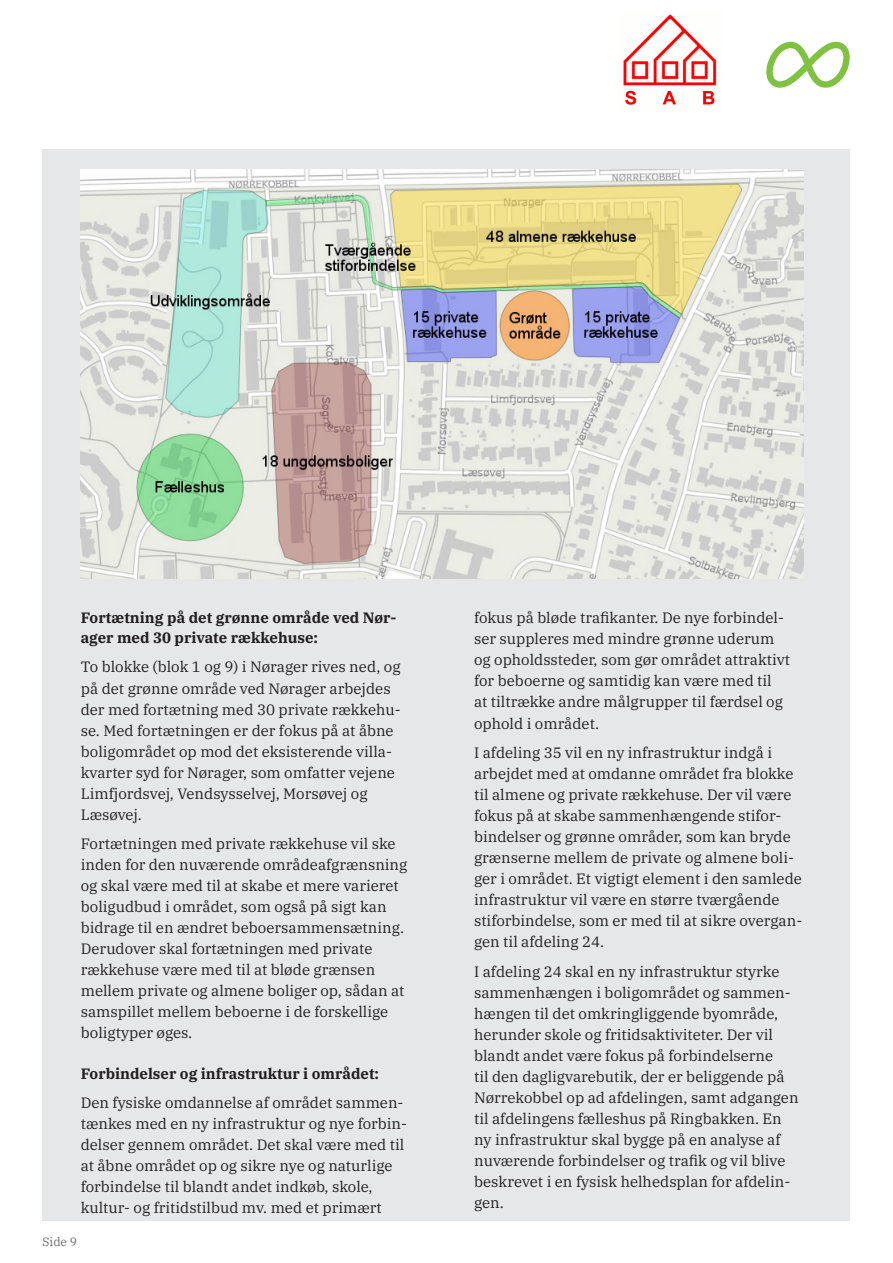
<style>
.page{position:relative;width:893px;height:1263px;background:#fff}
.page>*{position:absolute;margin:0;border:0;box-sizing:border-box;transform-origin:0 0}
.Brød{font:15px/21px "IBM Plex Serif";color:#231f20}
.Fed_brødtekst{font:700 15px/19.5px "IBM Plex Serif";color:#231f20}
.t1{font:12px "IBM Plex Serif";color:#6c6d70}
</style>
<div class="page">
<div style="left:43px;top:149px;width:807px;height:1071px;background:#e6e7e9"></div>
<img style="left:623px;top:14px;width:94px;height:93px">
<img style="left:81px;top:169px;width:723px;height:409px">
<svg style="left:766px;top:42px;width:84px;height:46px"></svg>
<p class="Fed_brødtekst" style="left:81px;top:607px;width:317px">Fortætning på det grønne område ved Nør&shy;ager med 30 private rækkehuse:</p>
<p class="Brød" style="left:81px;top:655px;width:321px">To blokke (blok 1 og 9) i Nørager rives ned, og på det grønne område ved Nørager arbejdes der med fortætning med 30 private rækkehu&shy;se. Med fortætningen er der fokus på at åbne boligområdet op mod det eksisterende villa&shy;kvarter syd for Nørager, som omfatter vejene Limfjordsvej, Vendsysselvej, Morsøvej og Læsøvej.</p>
<p class="Brød" style="left:81px;top:832px;width:328px">Fortætningen med private rækkehuse vil ske inden for den nuværende områdeafgrænsning og skal være med til at skabe et mere varieret boligudbud i området, som også på sigt kan bidrage til en ændret beboersammensætning.<br>Derudover skal fortætningen med private rækkehuse være med til at bløde grænsen mellem private og almene boliger op, sådan at samspillet mellem beboerne i de forskellige boligtyper øges.</p>
<p class="Fed_brødtekst" style="left:81px;top:1062px;width:300px">Forbindelser og infrastruktur i området:</p>
<p class="Brød" style="left:81px;top:1091px;width:328px">Den fysiske omdannelse af området sammen&shy;tænkes med en ny infrastruktur og nye forbin&shy;delser gennem området. Det skal være med til at åbne området op og sikre nye og naturlige forbindelse til blandt andet indkøb, skole, kultur- og fritidstilbud mv. med et primært</p>
<p class="t1" style="left:43px;top:1232px;width:36px">Side 9</p>
<p class="Brød" style="left:474px;top:606px;width:317px">fokus på bløde trafikanter. De nye forbindel&shy;ser suppleres med mindre grønne uderum og opholdssteder, som gør området attraktivt for beboerne og samtidig kan være med til<br>at tiltrække andre målgrupper til færdsel og ophold i området.</p>
<p class="Brød" style="left:474px;top:741px;width:330px">I afdeling 35 vil en ny infrastruktur indgå i arbejdet med at omdanne området fra blokke til almene og private rækkehuse. Der vil være fokus på at skabe sammenhængende stifor&shy;bindelser og grønne områder, som kan bryde grænserne mellem de private og almene boli&shy;ger i området. Et vigtigt element i den samlede infrastruktur vil være en større tværgående stiforbindelse, som er med til at sikre overgan&shy;gen til afdeling 24.</p>
<p class="Brød" style="left:474px;top:959px;width:326px">I afdeling 24 skal en ny infrastruktur styrke sammenhængen i boligområdet og sammen&shy;hængen til det omkringliggende byområde, herunder skole og fritidsaktiviteter. Der vil blandt andet være fokus på forbindelserne<br>til den dagligvarebutik, der er beliggende på Nørrekobbel op ad afdelingen, samt adgangen til afdelingens fælleshus på Ringbakken. En ny infrastruktur skal bygge på en analyse af nuværende forbindelser og trafik og vil blive beskrevet i en fysisk helhedsplan for afdelin&shy;gen.</p>
</div>
